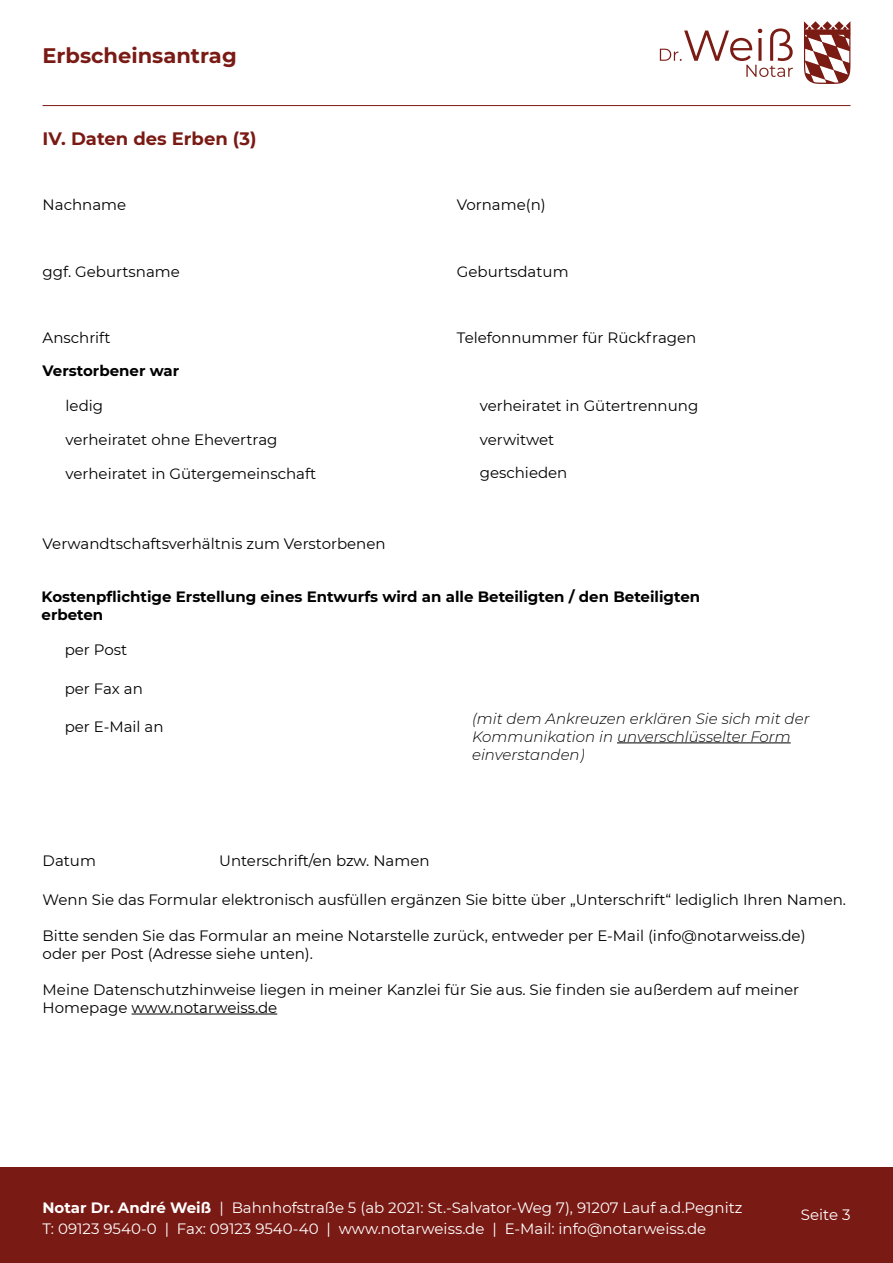
<style>
.page{position:relative;width:893px;height:1263px;background:#fff}
.page>*{position:absolute;margin:0;border:0;box-sizing:border-box;transform-origin:0 0}
.t1{font:700 21px "Montserrat";color:#7a1a14}
.t2{font:700 18px "Montserrat";color:#7a1a14}
.t3{font:15px/18px "Montserrat";color:#000}
.t4{font:15px/21px "Montserrat";color:#fff}
.t5{font:700 15px/18px "Montserrat";color:#000}
.t6{font:italic 300 15px/18px "Montserrat";color:#000}
.s1{font-weight:700}
</style>
<div class="page">
<hr style="left:43px;top:105px;width:807px;height:1px;background:#7a1a14">
<div style="left:0;top:1167px;width:893px;height:96px;background:#7a1a14"></div>
<svg style="left:660px;top:29px;width:133px;height:48px"></svg>
<svg style="left:804px;top:21px;width:46px;height:63px"></svg>
<div style="left:804px;top:29px;width:46px;height:5px;background:#7a1b14"></div>
<hr style="left:617px;top:742px;width:174px;height:1px;background:#000">
<hr style="left:132px;top:1014px;width:145px;height:1px;background:#000">
<h1 class="t1" style="left:43px;top:40px;width:196px">Erbscheinsantrag</h1>
<p class="t2" style="left:43px;top:125px;width:215px">IV. Daten des Erben (3)</p>
<p class="t3" style="left:43px;top:196px;width:85px">Nachname</p>
<p class="t3" style="left:43px;top:262px;width:139px">ggf. Geburtsname</p>
<p class="t3" style="left:43px;top:328px;width:69px">Anschrift</p>
<p class="t5" style="left:43px;top:361px;width:138px">Verstorbener war</p>
<p class="t3" style="left:66px;top:397px;width:39px">ledig</p>
<p class="t3" style="left:66px;top:430px;width:213px">verheiratet ohne Ehevertrag</p>
<p class="t3" style="left:66px;top:464px;width:252px">verheiratet in Gütergemeinschaft</p>
<p class="t3" style="left:43px;top:534px;width:345px">Verwandtschaftsverhältnis zum Verstorbenen</p>
<p class="t3" style="left:457px;top:196px;width:90px">Vorname(n)</p>
<p class="t3" style="left:457px;top:262px;width:113px">Geburtsdatum</p>
<p class="t3" style="left:457px;top:328px;width:241px">Telefonnummer für Rückfragen</p>
<p class="t3" style="left:480px;top:396px;width:220px">verheiratet in Gütertrennung</p>
<p class="t3" style="left:480px;top:430px;width:76px">verwitwet</p>
<p class="t3" style="left:480px;top:463px;width:89px">geschieden</p>
<p class="t5" style="left:42px;top:587px;width:660px">Kostenpflichtige Erstellung eines Entwurfs wird an alle Beteiligten / den Beteiligten erbeten</p>
<p class="t3" style="left:65px;top:640px;width:64px">per Post</p>
<p class="t3" style="left:65px;top:679px;width:80px">per Fax an</p>
<p class="t3" style="left:65px;top:717px;width:100px">per E-Mail an</p>
<p class="t6" style="left:472px;top:709px;width:339px">(mit dem Ankreuzen erklären Sie sich mit der<br>Kommunikation in unverschlüsselter Form einverstanden)</p>
<p class="t3" style="left:43px;top:851px;width:55px">Datum</p>
<p class="t3" style="left:219px;top:851px;width:212px">Unterschrift/en bzw. Namen</p>
<p class="t3" style="left:43px;top:890px;width:805px">Wenn Sie das Formular elektronisch ausfüllen ergänzen Sie bitte über „Unterschrift“ lediglich Ihren Namen.</p>
<p class="t3" style="left:43px;top:926px;width:764px">Bitte senden Sie das Formular an meine Notarstelle zurück, entweder per E-Mail (info@notarweiss.de) oder per Post (Adresse siehe unten).</p>
<p class="t3" style="left:43px;top:980px;width:758px">Meine Datenschutzhinweise liegen in meiner Kanzlei für Sie aus. Sie finden sie außerdem auf meiner<br>Homepage www.notarweiss.de</p>
<p class="t4" style="left:43px;top:1197px;width:701px"><span class="s1">Notar Dr. André Weiß</span> | Bahnhofstraße 5 (ab 2021: St.-Salvator-Weg 7), 91207 Lauf a.d.Pegnitz<br>T: 09123 9540-0 | Fax: 09123 9540-40 | www.notarweiss.de | E-Mail: info@notarweiss.de</p>
<p class="t4" style="left:801px;top:1204px;width:51px">Seite 3</p>
</div>
